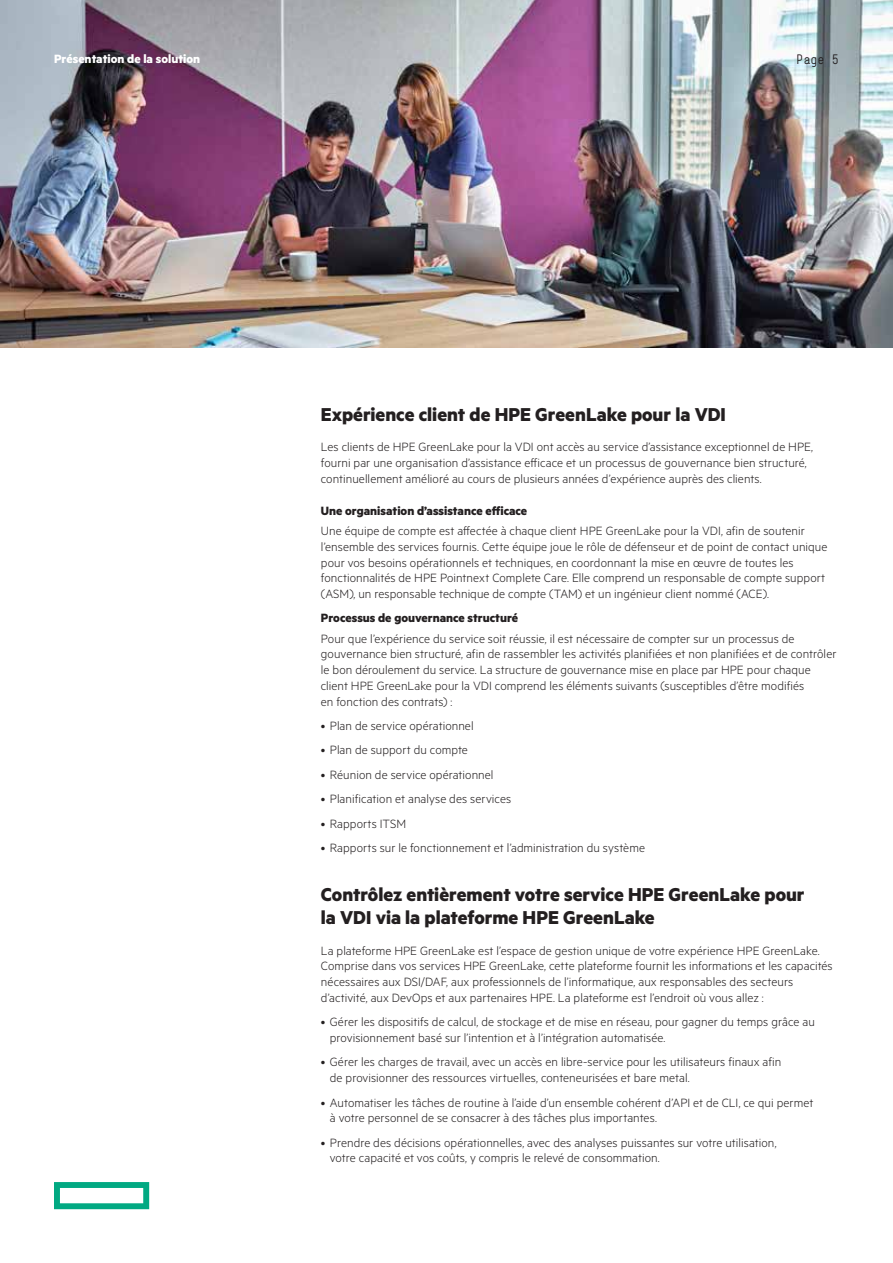
<style>
.page{position:relative;width:893px;height:1263px;background:#fff}
.page>*{position:absolute;margin:0;border:0;box-sizing:border-box;transform-origin:0 0}
.Body_subheadline_Met{font:700 21px/22.5px "Metric HPE";color:#231f20}
.Body_text_before_bul{font:300 13.5px/15.8px "Metric HPE";letter-spacing:.005em;color:#231f20}
.Body_text_MetricHPE{font:300 13.5px/15.8px "Metric HPE";letter-spacing:.005em;color:#231f20}
.Body_header_MetricHP{font:700 13.5px "Metric HPE";color:#231f20}
.t1{font:700 13.5px "Metric HPE";color:#fff}
.Page_number_HPE_Simp{font:13.5px "HPE Simple";color:#231f20}
</style>
<div class="page">
<img style="left:0;top:0;width:893px;height:347px">
<svg style="left:54px;top:1182px;width:95px;height:27px"></svg>
<p class="t1" style="left:54px;top:50px;width:148px">Présentation de la solution</p>
<p class="Page_number_HPE_Simp" style="left:796px;top:52px;width:44px">Page 5</p>
<p class="Body_subheadline_Met" style="left:321px;top:402px;width:407px">Expérience client de HPE GreenLake pour la VDI</p>
<p class="Body_text_MetricHPE" style="left:321px;top:439px;width:494px">Les clients de HPE GreenLake pour la VDI ont accès au service d’assistance exceptionnel de HPE, fourni par une organisation d’assistance efficace et un processus de gouvernance bien structuré, continuellement amélioré au cours de plusieurs années d’expérience auprès des clients.</p>
<p class="Body_header_MetricHP" style="left:321px;top:502px;width:208px">Une organisation d’assistance efficace</p>
<p class="Body_text_before_bul" style="left:321px;top:522px;width:508px">Une équipe de compte est affectée à chaque client HPE GreenLake pour la VDI, afin de soutenir l’ensemble des services fournis. Cette équipe joue le rôle de défenseur et de point de contact unique pour vos besoins opérationnels et techniques, en coordonnant la mise en œuvre de toutes les fonctionnalités de HPE Pointnext Complete Care. Elle comprend un responsable de compte support (ASM), un responsable technique de compte (TAM) et un ingénieur client nommé (ACE).</p>
<p class="Body_header_MetricHP" style="left:321px;top:610px;width:199px">Processus de gouvernance structuré</p>
<p class="Body_text_before_bul" style="left:321px;top:630px;width:517px">Pour que l’expérience du service soit réussie, il est nécessaire de compter sur un processus de gouvernance bien structuré, afin de rassembler les activités planifiées et non planifiées et de contrôler le bon déroulement du service. La structure de gouvernance mise en place par HPE pour chaque client HPE GreenLake pour la VDI comprend les éléments suivants (susceptibles d’être modifiés<br>en fonction des contrats) :</p>
<p class="Body_text_before_bul" style="left:321px;top:717px;width:154px">• Plan de service opérationnel</p>
<p class="Body_text_before_bul" style="left:321px;top:742px;width:149px">• Plan de support du compte</p>
<p class="Body_text_before_bul" style="left:321px;top:766px;width:174px">• Réunion de service opérationnel</p>
<p class="Body_text_before_bul" style="left:321px;top:790px;width:192px">• Planification et analyse des services</p>
<p class="Body_text_before_bul" style="left:321px;top:815px;width:87px">• Rapports ITSM</p>
<p class="Body_text_before_bul" style="left:321px;top:839px;width:326px">• Rapports sur le fonctionnement et l’administration du système</p>
<p class="Body_subheadline_Met" style="left:321px;top:883px;width:485px">Contrôlez entièrement votre service HPE GreenLake pour la VDI via la plateforme HPE GreenLake</p>
<p class="Body_text_before_bul" style="left:321px;top:942px;width:513px">La plateforme HPE GreenLake est l’espace de gestion unique de votre expérience HPE GreenLake.<br>Comprise dans vos services HPE GreenLake, cette plateforme fournit les informations et les capacités nécessaires aux DSI/DAF, aux professionnels de l’informatique, aux responsables des secteurs d’activité, aux DevOps et aux partenaires HPE. La plateforme est l’endroit où vous allez :</p>
<p class="Body_text_before_bul" style="left:330px;top:1014px;width:486px;text-indent:-9px">• Gérer les dispositifs de calcul, de stockage et de mise en réseau, pour gagner du temps grâce au provisionnement basé sur l’intention et à l’intégration automatisée.</p>
<p class="Body_text_before_bul" style="left:330px;top:1054px;width:453px;text-indent:-9px">• Gérer les charges de travail, avec un accès en libre-service pour les utilisateurs finaux afin de provisionner des ressources virtuelles, conteneurisées et bare metal.</p>
<p class="Body_text_before_bul" style="left:330px;top:1094px;width:485px;text-indent:-9px">• Automatiser les tâches de routine à l’aide d’un ensemble cohérent d’API et de CLI, ce qui permet à votre personnel de se consacrer à des tâches plus importantes.</p>
<p class="Body_text_before_bul" style="left:330px;top:1134px;width:448px;text-indent:-9px">• Prendre des décisions opérationnelles, avec des analyses puissantes sur votre utilisation, votre capacité et vos coûts, y compris le relevé de consommation.</p>
</div>
